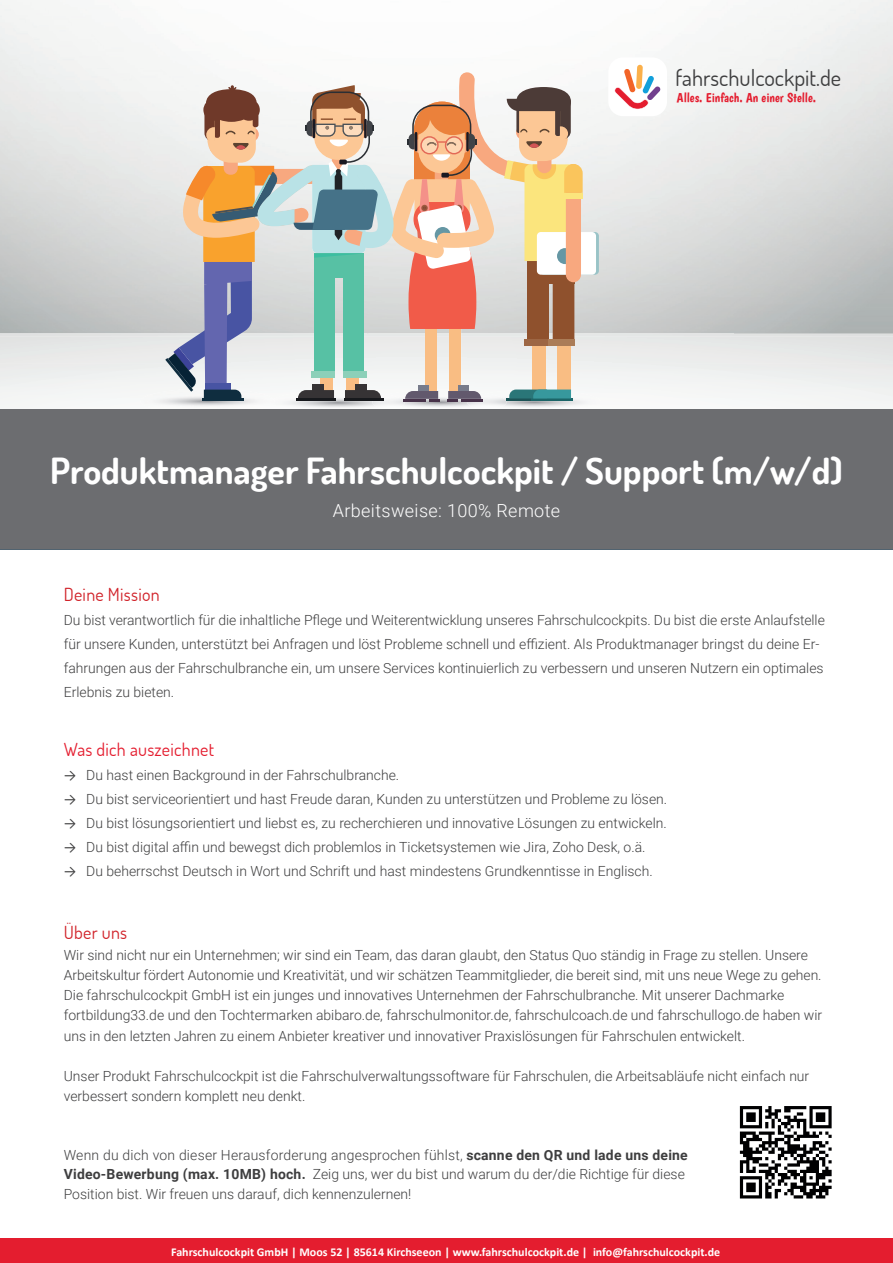
<style>
.page{position:relative;width:893px;height:1263px;background:#fff}
.page>*{position:absolute;margin:0;border:0;box-sizing:border-box;transform-origin:0 0}
.t1{font:700 36px "Dosis";color:#fff}
.t2{font:22.35px "Dosis";color:#3e3e3f}
.t3{font:300 18px "Roboto";letter-spacing:.02em;color:#fff}
.t4{font:18px "Dosis";letter-spacing:.015em;color:#d1232a}
.t5{font:18px "Dosis";letter-spacing:.015em;color:#e41d2f}
.t6{font:300 13.95px/20.2px "Roboto";color:#3e3e3f}
.t7{font:13.05px "Boogaloo";color:#e41d2f}
.t8{font:700 12px "Calibri";color:#fff}
.s1{font-family:"Calibri";font-weight:400}
.s2{font-weight:700}
</style>
<div class="page">
<img style="left:467px;top:405px;width:40px;height:4px">
<div style="left:0;top:409px;width:893px;height:140px;background:#6c6d70"></div>
<svg style="left:0;top:65px;width:893px;height:340px"></svg>
<div style="left:0;top:1239px;width:893px;height:24px;background:#e41d2f"></div>
<img style="left:739px;top:1106px;width:93px;height:93px">
<h2 class="t2" style="left:675px;top:63px;width:167px">fahrschulcockpit.de</h2>
<p class="t7" style="left:677px;top:90px;width:141px">Alles. Einfach. An einer Stelle.</p>
<h1 class="t1" style="left:50px;top:447px;width:794px">Produktmanager Fahrschulcockpit / Support (m/w/d)</h1>
<p class="t3" style="left:333px;top:500px;width:229px">Arbeitsweise: 100% Remote</p>
<p class="t4" style="left:64px;top:582px;width:97px">Deine Mission</p>
<p class="t6" style="left:64px;top:608px;width:763px;line-height:24px">Du bist verantwortlich für die inhaltliche Pflege und Weiterentwicklung unseres Fahrschulcockpits. Du bist die erste Anlaufstelle für unsere Kunden, unterstützt bei Anfragen und löst Probleme schnell und effizient. Als Produktmanager bringst du deine Er&shy;fahrungen aus der Fahrschulbranche ein, um unsere Services kontinuierlich zu verbessern und unseren Nutzern ein optimales Erlebnis zu bieten.</p>
<p class="t5" style="left:64px;top:737px;width:152px">Was dich auszeichnet</p>
<p class="t6" style="left:64px;top:765px;width:337px"><span class="s1">→</span> Du hast einen Background in der Fahrschulbranche.</p>
<p class="t6" style="left:64px;top:789px;width:605px"><span class="s1">→</span> Du bist serviceorientiert und hast Freude daran, Kunden zu unterstützen und Probleme zu lösen.</p>
<p class="t6" style="left:64px;top:813px;width:605px"><span class="s1">→</span> Du bist lösungsorientiert und liebst es, zu recherchieren und innovative Lösungen zu entwickeln.</p>
<p class="t6" style="left:64px;top:836px;width:583px"><span class="s1">→</span> Du bist digital affin und bewegst dich problemlos in Ticketsystemen wie Jira, Zoho Desk, o.ä.</p>
<p class="t6" style="left:64px;top:860px;width:590px"><span class="s1">→</span> Du beherrschst Deutsch in Wort und Schrift und hast mindestens Grundkenntisse in Englisch.</p>
<p class="t4" style="left:64px;top:921px;width:65px">Über uns</p>
<p class="t6" style="left:64px;top:945px;width:760px">Wir sind nicht nur ein Unternehmen; wir sind ein Team, das daran glaubt, den Status Quo ständig in Frage zu stellen. Unsere Arbeitskultur fördert Autonomie und Kreativität, und wir schätzen Teammitglieder, die bereit sind, mit uns neue Wege zu gehen.<br>Die fahrschulcockpit GmbH ist ein junges und innovatives Unternehmen der Fahrschulbranche. Mit unserer Dachmarke<br>f ortbildung33.de und den Tochtermarken abibaro.de, fahrschulmonitor.de, fahrschulcoach.de und fahrschullogo.de haben wir uns in den letzten Jahren zu einem Anbieter kreativer und innovativer Praxislösungen für Fahrschulen entwickelt.</p>
<p class="t6" style="left:64px;top:1066px;width:747px">Unser Produkt Fahrschulcockpit ist die Fahrschulverwaltungssoftware für Fahrschulen, die Arbeitsabläufe nicht einfach nur verbessert sondern komplett neu denkt.</p>
<p class="t6" style="left:64px;top:1145px;width:626px;line-height:19.5px">Wenn du dich von dieser Herausforderung angesprochen fühlst, <span class="s2">scanne den QR und lade uns deine<br>Video-Bewerbung (max. 10MB) hoch.</span> Zeig uns, wer du bist und warum du der/die Richtige für diese<br>Position bist. Wir freuen uns darauf, dich kennenzulernen!</p>
<p class="t8" style="left:171px;top:1247px;width:551px">Fahrschulcockpit GmbH | Moos 52 | 85614 Kirchseeon | www.fahrschulcockpit.de | info@fahrschulcockpit.de</p>
</div>
